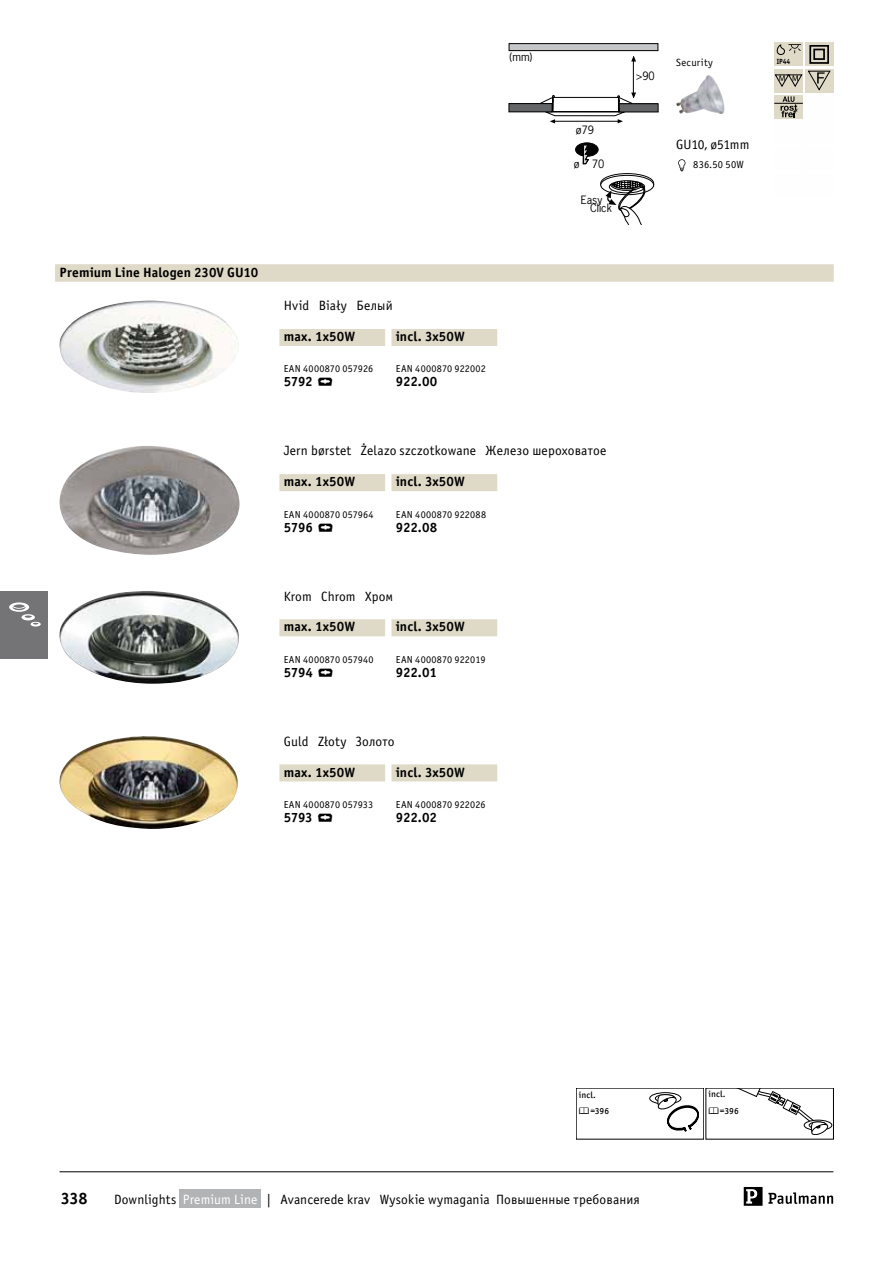
<style>
.page{position:relative;width:893px;height:1263px;background:#fff}
.page>*{position:absolute;margin:0;border:0;box-sizing:border-box;transform-origin:0 0}
.t1{font:16.5px "P Officina Sans Bold ITC";color:#000}
.t2{font:13.5px "P Officina Sans Book ITC";letter-spacing:.01em;color:#000}
.t3{font:13.5px "P Officina Sans Bold ITC";letter-spacing:.01em;color:#000}
.t4{font:13.5px "P Officina Sans Book ITC";letter-spacing:-.01em;color:#000}
.t5{font:10.8px/8.7px "News Gothic Pro";color:#000}
.t6{font:10.5px "P Officina Sans Book ITC";letter-spacing:.02em;color:#000}
.t7{font:10.2px "P Officina Sans Book ITC";letter-spacing:.015em;color:#000}
.t8{font:9px/16.2px "P Officina Sans Medium ITC";letter-spacing:.02em;color:#000}
.t9{font:7.5px "P Officina Sans Bold ITC";color:#000;scale:.9 1}
.s1{font-family:"Paulmann";font-size:12px}
.s2{font-family:"Paulmann"}
.s3{color:#fff}
</style>
<div class="page">
<div style="left:0;top:592px;width:48px;height:67px;background:#747476"></div>
<svg style="left:9px;top:602px;width:32px;height:24px"></svg>
<hr style="left:60px;top:1171px;width:773px;height:1px;background:#000">
<div style="left:180px;top:1190px;width:81px;height:18px;background:#b1b3b4"></div>
<svg style="left:744px;top:1187px;width:89px;height:19px"></svg>
<svg style="left:678px;top:159px;width:7px;height:12px"></svg>
<img style="left:59px;top:446px;width:181px;height:109px">
<img style="left:59px;top:301px;width:180px;height:92px">
<img style="left:59px;top:591px;width:180px;height:93px">
<img style="left:59px;top:736px;width:179px;height:93px">
<img style="left:676px;top:75px;width:48px;height:39px">
<div style="left:774px;top:43px;width:29px;height:23px;background:#dfd9c7"></div>
<svg style="left:777px;top:44px;width:24px;height:11px"></svg>
<div style="left:805px;top:43px;width:28px;height:23px;background:#dfd9c7"></div>
<svg style="left:809px;top:45px;width:20px;height:19px"></svg>
<div style="left:774px;top:69px;width:29px;height:23px;background:#dfd9c7"></div>
<svg style="left:775px;top:74px;width:27px;height:13px"></svg>
<svg style="left:805px;top:69px;width:28px;height:23px"></svg>
<svg style="left:808px;top:71px;width:22px;height:19px"></svg>
<svg style="left:774px;top:95px;width:29px;height:24px"></svg>
<svg style="left:774px;top:96px;width:29px;height:21px"></svg>
<div style="left:576px;top:143px;width:22px;height:13px;background:#000;border-radius:50%"></div>
<div style="left:575px;top:142px;width:23px;height:15px;border:1px solid #000;border-radius:50%"></div>
<svg style="left:582px;top:142px;width:10px;height:23px"></svg>
<div style="left:509px;top:104px;width:43px;height:8px;background:#646567"></div>
<div style="left:509px;top:103px;width:43px;height:9px;border:1px solid #000"></div>
<div style="left:619px;top:104px;width:39px;height:8px;background:#646567"></div>
<div style="left:618px;top:103px;width:40px;height:9px;border:1px solid #000"></div>
<svg style="left:600px;top:173px;width:54px;height:52px"></svg>
<hr style="left:633px;top:60px;width:1px;height:35px;background:#000">
<svg style="left:539px;top:93px;width:96px;height:30px"></svg>
<svg style="left:631px;top:56px;width:4px;height:6px"></svg>
<div style="left:509px;top:44px;width:149px;height:7px;background:#c6c7c8"></div>
<div style="left:509px;top:43px;width:149px;height:8px;border:1px solid #000"></div>
<svg style="left:737px;top:1088px;width:95px;height:47px"></svg>
<svg style="left:649px;top:1092px;width:50px;height:40px"></svg>
<div style="left:279px;top:329px;width:106px;height:17px;background:#dfd9c7"></div>
<div style="left:391px;top:329px;width:106px;height:17px;background:#dfd9c7"></div>
<div style="left:279px;top:474px;width:106px;height:17px;background:#dfd9c7"></div>
<div style="left:391px;top:474px;width:106px;height:17px;background:#dfd9c7"></div>
<div style="left:279px;top:619px;width:106px;height:17px;background:#dfd9c7"></div>
<div style="left:391px;top:619px;width:106px;height:17px;background:#dfd9c7"></div>
<div style="left:279px;top:764px;width:106px;height:17px;background:#dfd9c7"></div>
<div style="left:391px;top:764px;width:106px;height:17px;background:#dfd9c7"></div>
<div style="left:55px;top:264px;width:778px;height:17px;background:#dfd9c7"></div>
<p class="t3" style="left:60px;top:264px;width:200px">Premium Line Halogen 230V GU10</p>
<p class="t5" style="left:510px;top:52px;width:24px">(mm)</p>
<p class="t5" style="left:576px;top:125px;width:20px">ø79</p>
<p class="t5" style="left:574px;top:159px;width:32px">ø 70</p>
<p class="t5" style="left:590px;top:195px;width:23px;text-indent:-9px">Easy<br>Click</p>
<p class="t5" style="left:636px;top:71px;width:20px">&gt;90</p>
<p class="t6" style="left:676px;top:57px;width:38px">Security</p>
<p class="t9" style="left:777px;top:57px;width:17px">IP44</p>
<p class="t4" style="left:676px;top:137px;width:75px">GU10, ø51mm</p>
<p class="t6" style="left:693px;top:158px;width:52px">836.50 50W</p>
<p class="t2" style="left:284px;top:298px;width:110px">Hvid Biały Белый</p>
<p class="t3" style="left:284px;top:328px;width:73px">max. 1x50W</p>
<p class="t7" style="left:284px;top:363px;width:91px">EAN 4000870 057926</p>
<p class="t3" style="left:284px;top:373px;width:53px">5792 <span class="s1">¥</span></p>
<p class="t3" style="left:396px;top:328px;width:70px">incl. 3x50W</p>
<p class="t7" style="left:396px;top:363px;width:92px">EAN 4000870 922002</p>
<p class="t3" style="left:396px;top:373px;width:43px">922.00</p>
<p class="t2" style="left:284px;top:443px;width:324px">Jern børstet Żelazo szczotkowane Железо шероховатое</p>
<p class="t3" style="left:284px;top:473px;width:73px">max. 1x50W</p>
<p class="t7" style="left:284px;top:508px;width:91px">EAN 4000870 057964</p>
<p class="t3" style="left:284px;top:519px;width:53px">5796 <span class="s1">¥</span></p>
<p class="t3" style="left:396px;top:473px;width:70px">incl. 3x50W</p>
<p class="t7" style="left:396px;top:508px;width:92px">EAN 4000870 922088</p>
<p class="t3" style="left:396px;top:519px;width:43px">922.08</p>
<p class="t2" style="left:284px;top:588px;width:111px">Krom Chrom Хром</p>
<p class="t3" style="left:284px;top:618px;width:73px">max. 1x50W</p>
<p class="t7" style="left:284px;top:653px;width:91px">EAN 4000870 057940</p>
<p class="t3" style="left:284px;top:664px;width:53px">5794 <span class="s1">¥</span></p>
<p class="t3" style="left:396px;top:618px;width:70px">incl. 3x50W</p>
<p class="t7" style="left:396px;top:653px;width:91px">EAN 4000870 922019</p>
<p class="t3" style="left:396px;top:664px;width:43px">922.01</p>
<p class="t2" style="left:284px;top:733px;width:112px">Guld Złoty Золото</p>
<p class="t3" style="left:284px;top:763px;width:73px">max. 1x50W</p>
<p class="t7" style="left:284px;top:798px;width:91px">EAN 4000870 057933</p>
<p class="t3" style="left:284px;top:809px;width:53px">5793 <span class="s1">¥</span></p>
<p class="t3" style="left:396px;top:763px;width:70px">incl. 3x50W</p>
<p class="t7" style="left:396px;top:798px;width:91px">EAN 4000870 922026</p>
<p class="t3" style="left:396px;top:809px;width:43px">922.02</p>
<p class="t8" style="left:579px;top:1086px;width:32px">incl.<br><span class="s2">6</span>=396</p>
<p class="t1" style="left:61px;top:1188px;width:28px">338</p>
<p class="t2" style="left:114px;top:1191px;width:527px">Downlights <span class="s3">Premium Line</span> | Avancerede krav Wysokie wymagania Повышенные требования</p>
<p class="t8" style="left:708px;top:1086px;width:32px">incl.<br><span class="s2">6</span>=396</p>
</div>
